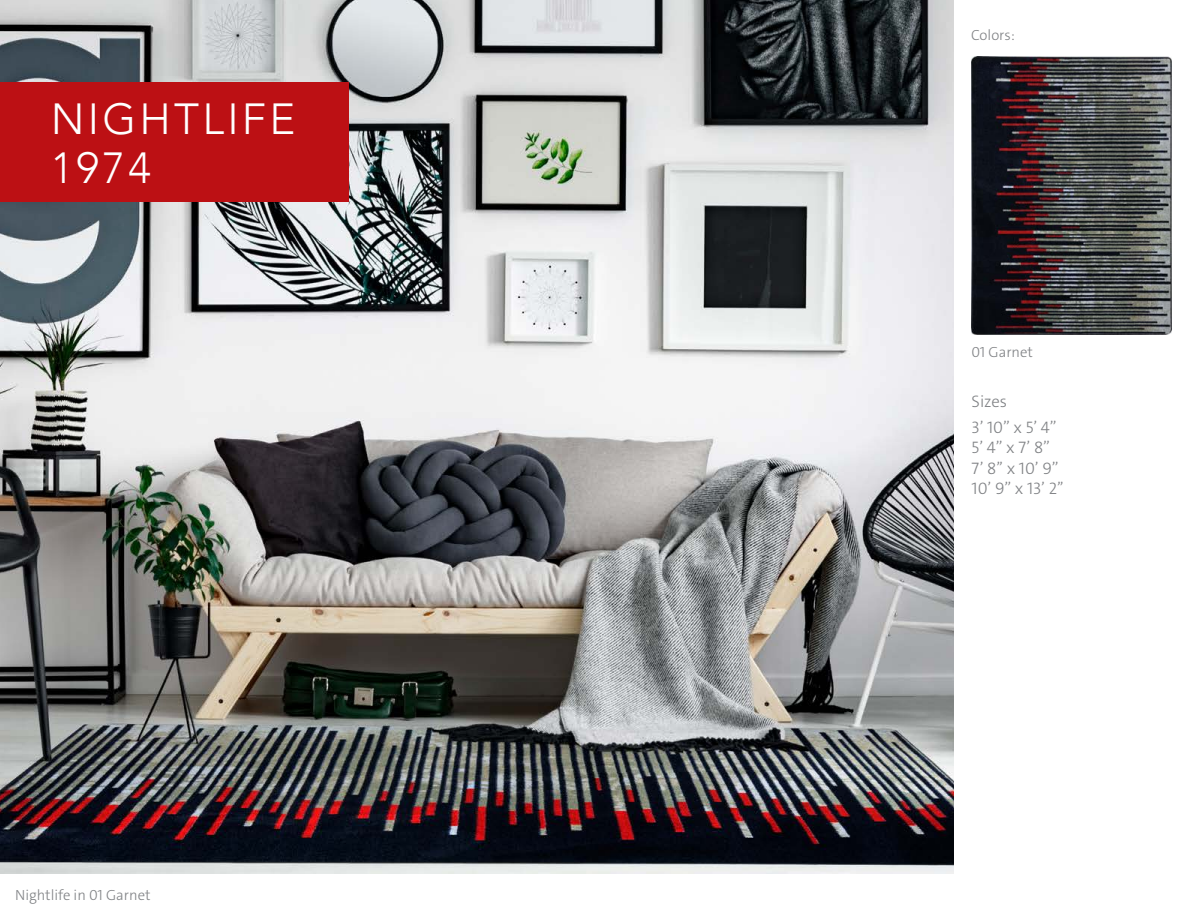
<style>
.page{position:relative;width:1188px;height:918px;background:#fff}
.page>*{position:absolute;margin:0;border:0;box-sizing:border-box;transform-origin:0 0}
.t1{font:300 43.5px/49.5px "Avenir";letter-spacing:.075em;color:#fff}
.t2{font:300 16.8px/20.1px "The Sans C4 s";color:#808285}
.t3{font:300 14.7px "The Sans C4 s";color:#808285}
</style>
<div class="page">
<img style="left:0;top:0;width:954px;height:874px">
<div style="left:0;top:82px;width:349px;height:120px;background:#bc1014"></div>
<img style="left:971px;top:57px;width:200px;height:277px">
<h1 class="t1" style="left:51px;top:94px;width:246px">NIGHTLIFE<br>1974</h1>
<p class="t3" style="left:15px;top:885px;width:137px">Nightlife in 01 Garnet</p>
<p class="t3" style="left:971px;top:26px;width:45px">Colors:</p>
<p class="t3" style="left:972px;top:342px;width:63px">01 Garnet</p>
<p class="t2" style="left:972px;top:388px;width:87px;line-height:26.4px">Sizes<br>3’ 10’’ x 5’ 4’’</p>
<p class="t2" style="left:972px;top:438px;width:94px">5’ 4’’ x 7’ 8’’<br>7’ 8’’ x 10’ 9’’<br>10’ 9’’ x 13’ 2’’</p>
</div>
